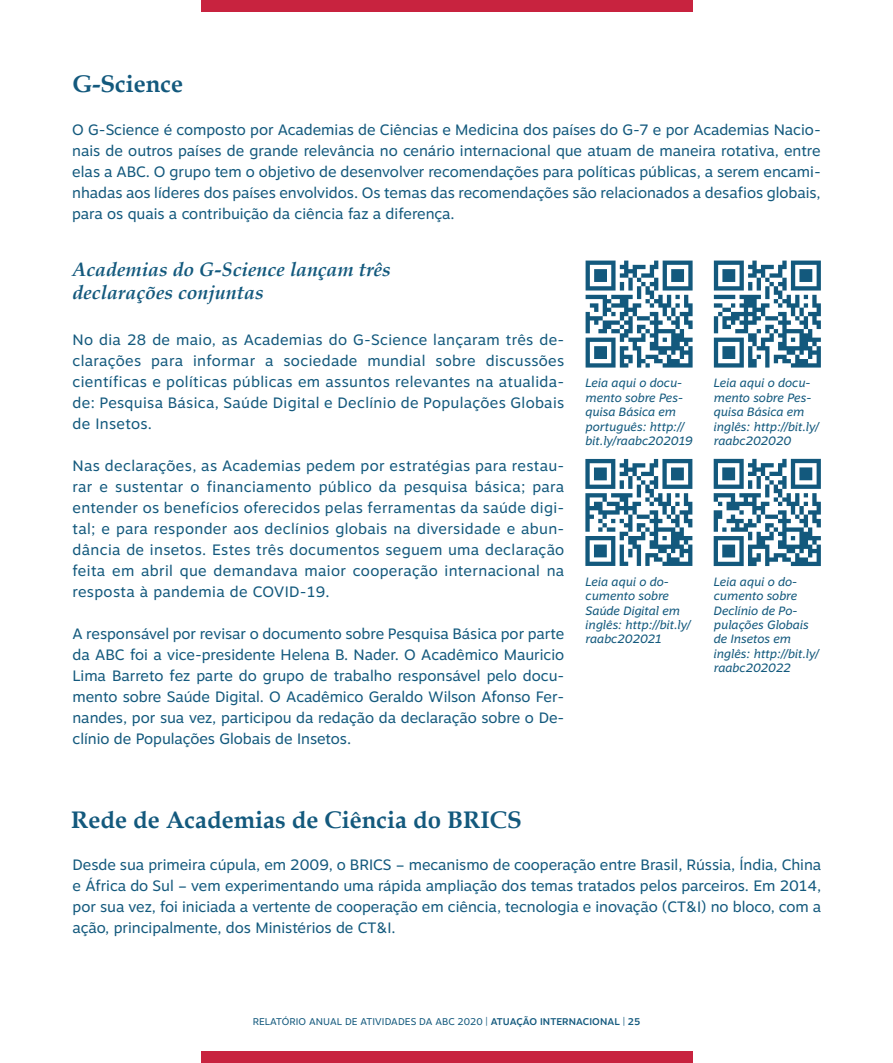
<style>
.page{position:relative;width:893px;height:1063px;background:#fff}
.page>*{position:absolute;margin:0;border:0;box-sizing:border-box;transform-origin:0 0}
.t1{font:700 24px "Book Antiqua";color:#13597d}
.t2{font:italic 700 19.5px/23.4px "Book Antiqua";color:#13597d}
.Text_corrido{font:15px/21px "Motiva Sans";color:#13597d;text-align:justify}
.Text_corrido-2{font:italic 12px/14.4px "Motiva Sans";color:#13597d}
.t3{font:9.75px "Motiva Sans";letter-spacing:.01em;color:#13597d}
.s1{font-weight:500}
</style>
<div class="page">
<div style="left:201px;top:1051px;width:491px;height:12px;background:#c8233f"></div>
<div style="left:201px;top:0;width:491px;height:12px;background:#c8233f"></div>
<svg style="left:586px;top:261px;width:107px;height:107px"></svg>
<svg style="left:714px;top:261px;width:107px;height:107px"></svg>
<svg style="left:585px;top:459px;width:107px;height:107px"></svg>
<svg style="left:714px;top:459px;width:107px;height:107px"></svg>
<p class="t1" style="left:72px;top:67px;width:112px">G-Science</p>
<p class="Text_corrido" style="left:72px;top:119px;width:750px">O G-Science é composto por Academias de Ciências e Medicina dos países do G-7 e por Academias Nacio&shy;nais de outros países de grande relevância no cenário internacional que atuam de maneira rotativa, entre elas a ABC. O grupo tem o objetivo de desenvolver recomendações para políticas públicas, a serem encami&shy;nhadas aos líderes dos países envolvidos. Os temas das recomendações são relacionados a desafios globais, para os quais a contribuição da ciência faz a diferença.</p>
<p class="t2" style="left:72px;top:257px;width:320px">Academias do G-Science lançam três declarações conjuntas</p>
<p class="Text_corrido" style="left:72px;top:329px;width:493px">No dia 28 de maio, as Academias do G-Science lançaram três de&shy;clarações para informar a sociedade mundial sobre discussões científicas e políticas públicas em assuntos relevantes na atualida&shy;de: Pesquisa Básica, Saúde Digital e Declínio de Populações Globais de Insetos.</p>
<p class="Text_corrido" style="left:72px;top:455px;width:493px">Nas declarações, as Academias pedem por estratégias para restau&shy;rar e sustentar o financiamento público da pesquisa básica; para entender os benefícios oferecidos pelas ferramentas da saúde digi&shy;tal; e para responder aos declínios globais na diversidade e abun&shy;dância de insetos. Estes três documentos seguem uma declaração feita em abril que demandava maior cooperação internacional na resposta à pandemia de COVID-19.</p>
<p class="Text_corrido" style="left:72px;top:623px;width:493px">A responsável por revisar o documento sobre Pesquisa Básica por parte da ABC foi a vice-presidente Helena B. Nader. O Acadêmico Mauricio Lima Barreto fez parte do grupo de trabalho responsável pelo docu&shy;mento sobre Saúde Digital. O Acadêmico Geraldo Wilson Afonso Fer&shy;nandes, por sua vez, participou da redação da declaração sobre o De&shy;clínio de Populações Globais de Insetos.</p>
<p class="Text_corrido-2" style="left:586px;top:376px;width:108px">Leia aqui o docu&shy;mento sobre Pes&shy;quisa Básica em português: http:// bit.ly/raabc202019</p>
<p class="Text_corrido-2" style="left:714px;top:376px;width:107px">Leia aqui o docu&shy;mento sobre Pes&shy;quisa Básica em inglês: http://bit.ly/ raabc202020</p>
<p class="Text_corrido-2" style="left:586px;top:574px;width:107px">Leia aqui o do&shy;cumento sobre<br>Saúde Digital em inglês: http://bit.ly/ raabc202021</p>
<p class="Text_corrido-2" style="left:714px;top:574px;width:107px">Leia aqui o do&shy;cumento sobre<br>Declínio de Po&shy;pulações Globais de Insetos em inglês: http://bit.ly/ raabc202022</p>
<p class="t1" style="left:71px;top:804px;width:452px">Rede de Academias de Ciência do BRICS</p>
<p class="Text_corrido" style="left:73px;top:854px;width:750px">Desde sua primeira cúpula, em 2009, o BRICS – mecanismo de cooperação entre Brasil, Rússia, Índia, China e África do Sul – vem experimentando uma rápida ampliação dos temas tratados pelos parceiros. Em 2014, por sua vez, foi iniciada a vertente de cooperação em ciência, tecnologia e inovação (CT&amp;I) no bloco, com a ação, principalmente, dos Ministérios de CT&amp;I.</p>
<p class="t3" style="left:253px;top:1014px;width:389px">RELATÓRIO ANUAL DE ATIVIDADES DA ABC 2020 | <span class="s1">ATUAÇÃO INTERNACIONAL</span> | <span class="s1">25</span></p>
</div>
